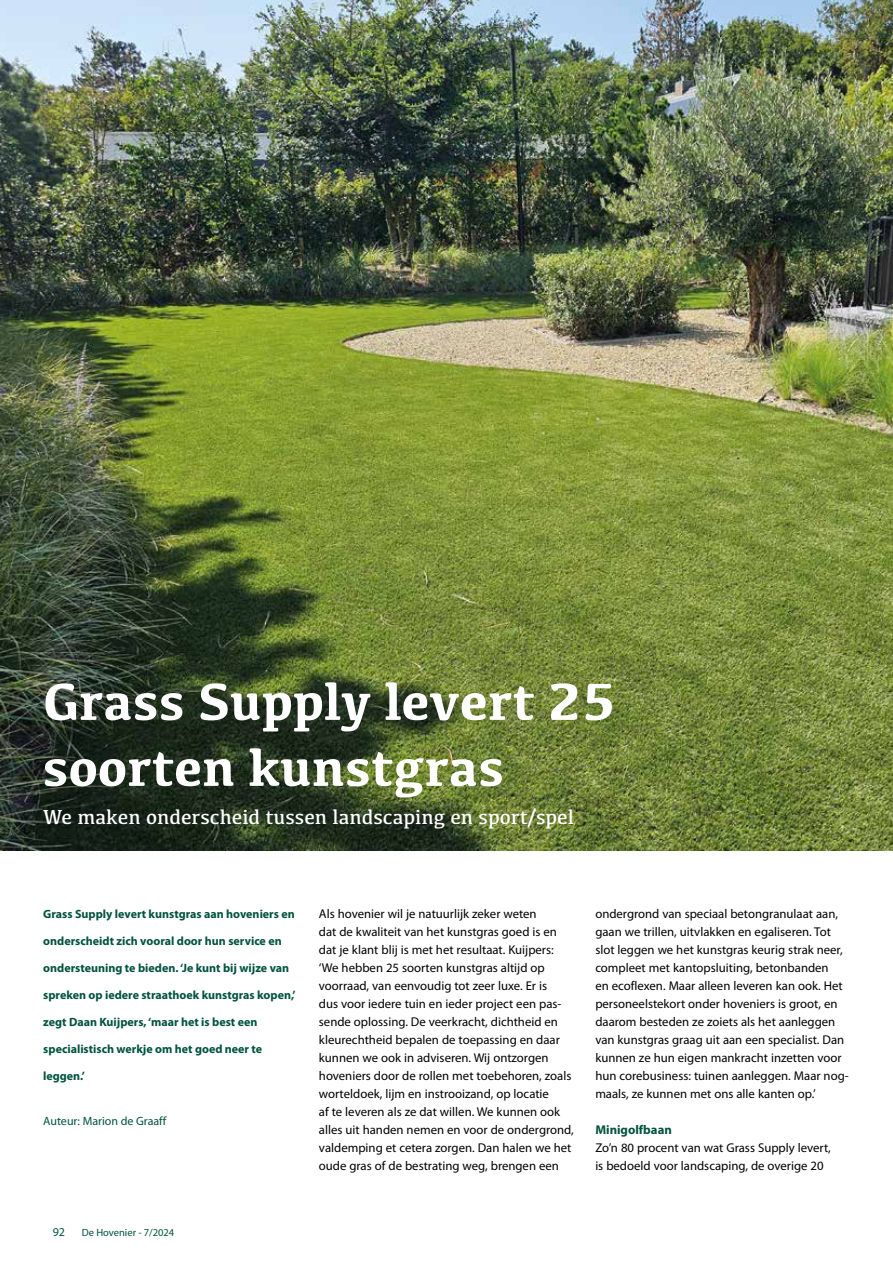
<style>
.page{position:relative;width:893px;height:1263px;background:#fff}
.page>*{position:absolute;margin:0;border:0;box-sizing:border-box;transform-origin:0 0}
.t1{font:700 54px/66px "Kefa";color:#fff}
.t2{font:21px "Kefa";color:#fff}
.t3{font:12.75px/18px "Myriad Pro";color:#000}
.t4{font:700 12.75px "Myriad Pro";color:#00533d}
.t5{font:700 12px "Myriad Pro";color:#00533d}
.t6{font:12px "Myriad Pro";color:#00533d}
.t7{font:10.5px "Myriad Pro";color:#00533d}
</style>
<div class="page">
<img style="left:0;top:0;width:893px;height:850px">
<h1 class="t1" style="left:43px;top:666px;width:575px">Grass Supply levert 25 soorten kunstgras</h1>
<h2 class="t2" style="left:43px;top:804px;width:532px">We maken onderscheid tussen landscaping en sport/spel</h2>
<p class="t5" style="left:43px;top:906px;width:253px">Grass Supply levert kunstgras aan hoveniers en</p>
<p class="t5" style="left:43px;top:933px;width:240px">onderscheidt zich vooral door hun service en</p>
<p class="t5" style="left:43px;top:960px;width:248px">ondersteuning te bieden. ‘Je kunt bij wijze van</p>
<p class="t5" style="left:43px;top:987px;width:254px">spreken op iedere straathoek kunstgras kopen,’</p>
<p class="t5" style="left:43px;top:1014px;width:216px">zegt Daan Kuijpers, ‘maar het is best een</p>
<p class="t5" style="left:43px;top:1041px;width:221px">specialistisch werkje om het goed neer te</p>
<p class="t5" style="left:43px;top:1068px;width:43px">leggen.’</p>
<p class="t6" style="left:43px;top:1114px;width:124px">Auteur: Marion de Graaff</p>
<p class="t6" style="left:53px;top:1224px;width:14px">92</p>
<p class="t7" style="left:82px;top:1226px;width:94px">De Hovenier - 7/2024</p>
<p class="t3" style="left:319px;top:905px;width:256px">Als hovenier wil je natuurlijk zeker weten<br>dat de kwaliteit van het kunstgras goed is en dat je klant blij is met het resultaat. Kuijpers: ‘We hebben 25 soorten kunstgras altijd op voorraad, van eenvoudig tot zeer luxe. Er is<br>dus voor iedere tuin en ieder project een pas&shy;sende oplossing. De veerkracht, dichtheid en kleurechtheid bepalen de toepassing en daar kunnen we ook in adviseren. Wij ontzorgen hoveniers door de rollen met toebehoren, zoals worteldoek, lijm en instrooizand, op locatie<br>af te leveren als ze dat willen. We kunnen ook alles uit handen nemen en voor de ondergrond, valdemping et cetera zorgen. Dan halen we het oude gras of de bestrating weg, brengen een</p>
<p class="t3" style="left:595px;top:905px;width:255px">ondergrond van speciaal betongranulaat aan, gaan we trillen, uitvlakken en egaliseren. Tot slot leggen we het kunstgras keurig strak neer, compleet met kantopsluiting, betonbanden<br>en ecoflexen. Maar alleen leveren kan ook. Het personeelstekort onder hoveniers is groot, en daarom besteden ze zoiets als het aanleggen van kunstgras graag uit aan een specialist. Dan kunnen ze hun eigen mankracht inzetten voor hun corebusiness: tuinen aanleggen. Maar nog&shy;maals, ze kunnen met ons alle kanten op.’</p>
<p class="t4" style="left:595px;top:1121px;width:78px">Minigolfbaan</p>
<p class="t3" style="left:595px;top:1139px;width:237px">Zo’n 80 procent van wat Grass Supply levert, is bedoeld voor landscaping, de overige 20</p>
</div>
